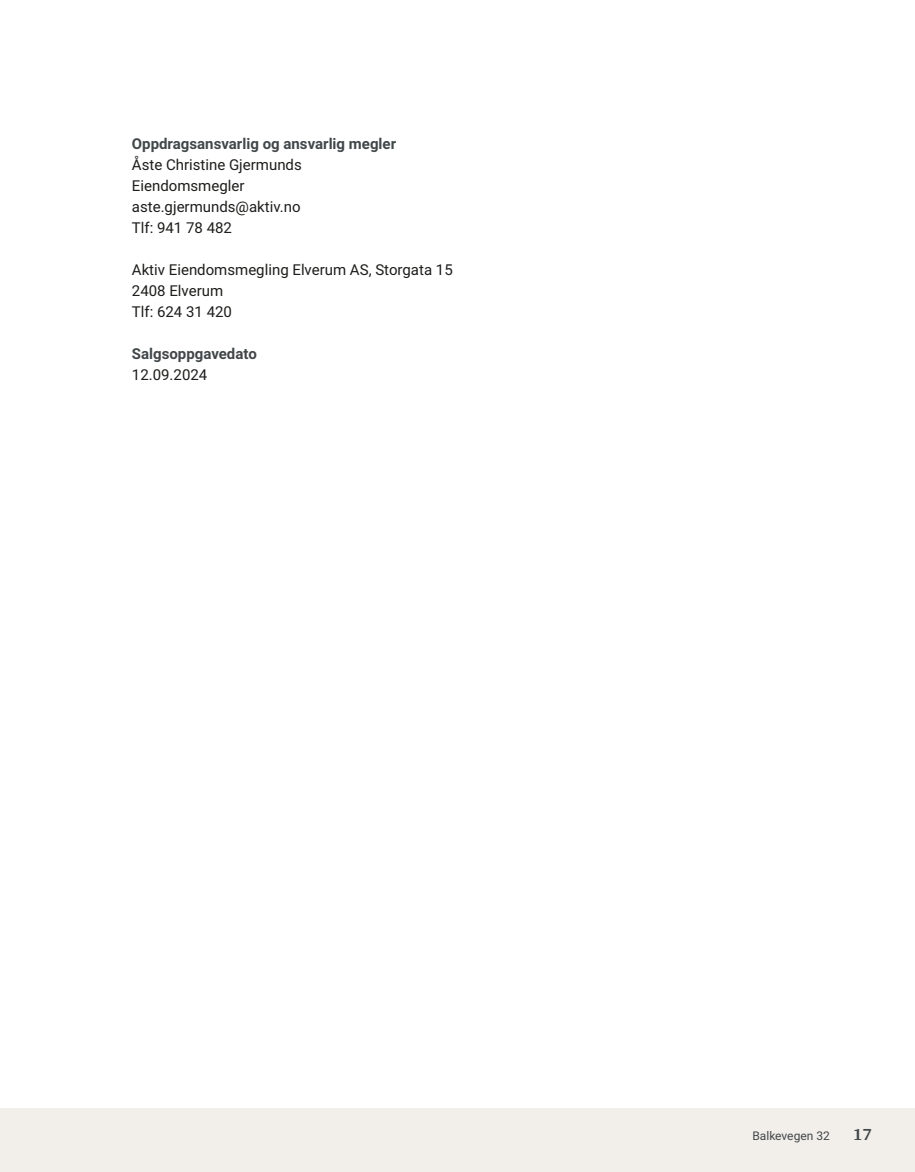
<style>
.page{position:relative;width:915px;height:1172px;background:#fff}
.page>*{position:absolute;margin:0;border:0;box-sizing:border-box;transform-origin:0 0}
.t1{font:700 18px "Arya";color:#414749}
.t2{font:15px/21px "Roboto";color:#1d1d1b}
.t3{font:700 15px "Roboto";color:#414749}
.t4{font:12px "Roboto";color:#414749}
</style>
<div class="page">
<div style="left:0;top:1108px;width:914px;height:64px;background:#f2eeea"></div>
<p class="t3" style="left:132px;top:133px;width:266px">Oppdragsansvarlig og ansvarlig megler</p>
<p class="t2" style="left:132px;top:153px;width:171px">Åste Christine Gjermunds<br>Eiendomsmegler aste.gjermunds@aktiv.no<br>Tlf: 941 78 482</p>
<p class="t2" style="left:132px;top:258px;width:322px">Aktiv Eiendomsmegling Elverum AS, Storgata 15<br>2408 Elverum<br>Tlf: 624 31 420</p>
<p class="t3" style="left:132px;top:343px;width:126px">Salgsoppgavedato</p>
<p class="t2" style="left:132px;top:363px;width:77px">12.09.2024</p>
<p class="t4" style="left:752px;top:1127px;width:79px">Balkevegen 32</p>
<p class="t1" style="left:852px;top:1123px;width:21px">17</p>
</div>
